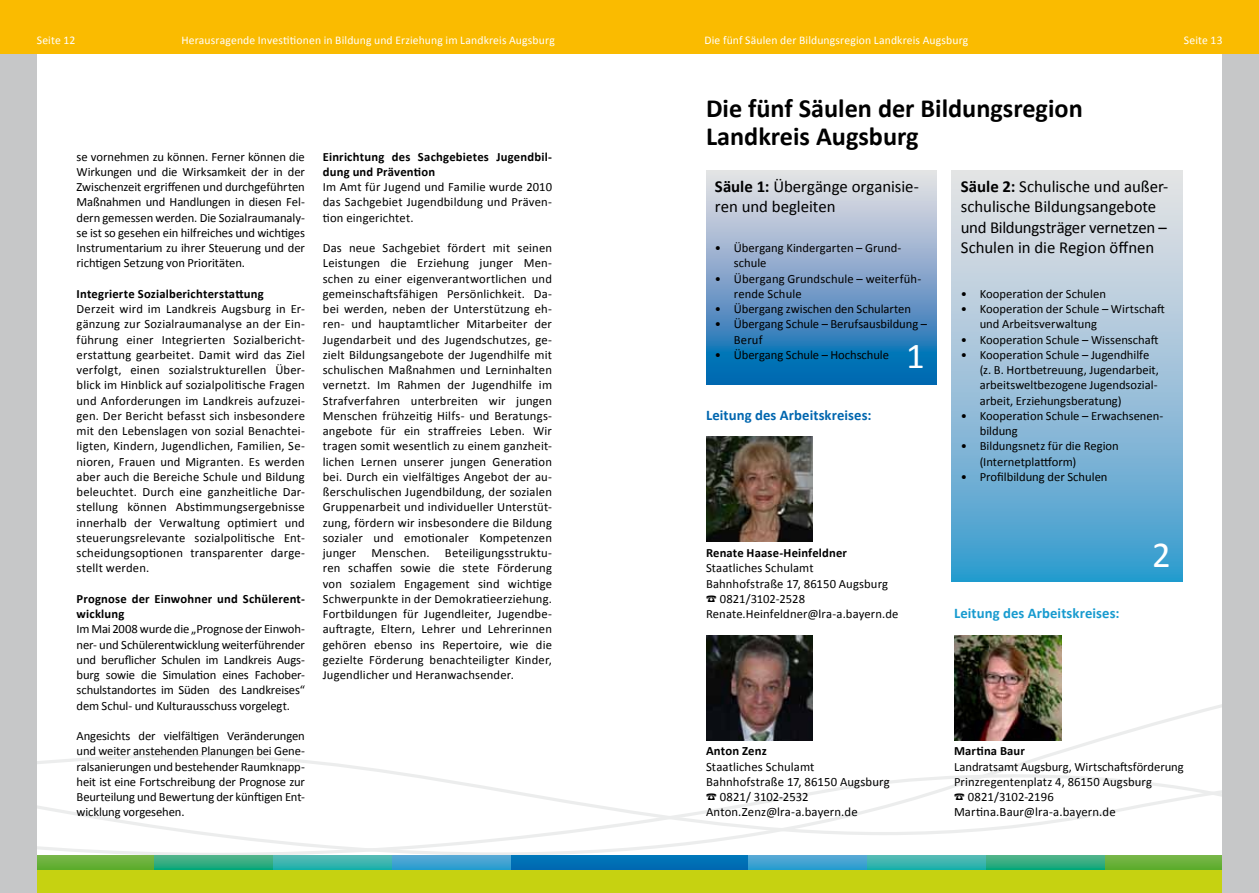
<style>
.page{position:relative;width:1259px;height:893px;background:#fff}
.page>*{position:absolute;margin:0;border:0;box-sizing:border-box;transform-origin:0 0}
.t1{font:36.75px "Calibri";color:#fff}
.t2{font:700 26.25px/28.3px "Calibri";color:#000}
.t3{font:16.8px/20.1px "Calibri";letter-spacing:-.005em;color:#000}
.t4{font:700 14.7px "Calibri";letter-spacing:.005em;color:#0066af}
.t5{font:700 14.7px "Calibri";letter-spacing:.005em;color:#189bcf}
.t6{font:12.75px/15.3px "Calibri";letter-spacing:.005em;color:#000}
.t7{font:700 12.75px "Calibri";color:#000}
.t8{font:12.6px/15.3px "Calibri";color:#000}
.t9{font:700 12.6px/15.3px "Calibri";letter-spacing:.015em;color:#000}
.t10{font:11.7px "Calibri";letter-spacing:.01em;color:#fff}
.s1{font-weight:700}
</style>
<div class="page">
<svg style="left:37px;top:643px;width:1185px;height:250px"></svg>
<div style="left:630px;top:869px;width:629px;height:24px;background:#c6d211"></div>
<div style="left:629px;top:856px;width:119px;height:13px;background:#0070b5"></div>
<svg style="left:748px;top:856px;width:119px;height:13px;background:#40a3d1"></svg>
<svg style="left:867px;top:856px;width:120px;height:13px;background:#3bb5af"></svg>
<svg style="left:987px;top:856px;width:119px;height:13px;background:#33ad81"></svg>
<svg style="left:1106px;top:856px;width:116px;height:13px;background:#6ab13a"></svg>
<div style="left:1222px;top:0;width:37px;height:893px;background:#c6c7c8"></div>
<div style="left:629px;top:0;width:630px;height:53px;background:#fabb00"></div>
<div style="left:0;top:869px;width:629px;height:24px;background:#c6d211"></div>
<div style="left:510px;top:856px;width:119px;height:13px;background:#0070b5"></div>
<svg style="left:391px;top:856px;width:119px;height:13px;background:#40a3d1"></svg>
<svg style="left:272px;top:856px;width:119px;height:13px;background:#3bb5af"></svg>
<svg style="left:153px;top:856px;width:119px;height:13px;background:#33ad81"></svg>
<svg style="left:37px;top:856px;width:116px;height:13px;background:#6ab13a"></svg>
<div style="left:0;top:0;width:37px;height:893px;background:#c6c7c8"></div>
<div style="left:0;top:0;width:630px;height:53px;background:#fabb00"></div>
<svg style="left:706px;top:171px;width:230px;height:214px;background:#78a3ca"></svg>
<svg style="left:952px;top:171px;width:230px;height:410px;background:#98c1d9"></svg>
<img style="left:706px;top:635px;width:106px;height:105px">
<img style="left:955px;top:636px;width:106px;height:104px">
<img style="left:706px;top:437px;width:106px;height:105px">
<svg style="left:706px;top:793px;width:10px;height:7px"></svg>
<svg style="left:954px;top:793px;width:10px;height:7px"></svg>
<p class="t10" style="left:37px;top:33px;width:40px">Seite 12</p>
<p class="t10" style="left:181px;top:33px;width:375px">Herausragende Investitionen in Bildung und Erziehung im Landkreis Augsburg</p>
<p class="t8" style="left:77px;top:149px;width:230px;text-align:justify">se vornehmen zu können. Ferner können die Wirkungen und die Wirksamkeit der in der Zwischenzeit ergriffenen und durchgeführten Maßnahmen und Handlungen in diesen Fel&shy;dern gemessen werden. Die Sozialraumanaly&shy;se ist so gesehen ein hilfreiches und wichtiges Instrumentarium zu ihrer Steuerung und der richtigen Setzung von Prioritäten.</p>
<p class="t9" style="left:77px;top:286px;width:189px">Integrierte Sozialberichterstattung</p>
<p class="t8" style="left:77px;top:301px;width:230px;text-align:justify">Derzeit wird im Landkreis Augsburg in Er&shy;gänzung zur Sozialraumanalyse an der Ein&shy;führung einer Integrierten Sozialbericht&shy;erstattung gearbeitet. Damit wird das Ziel verfolgt, einen sozialstrukturellen Über&shy;blick im Hinblick auf sozialpolitische Fragen und Anforderungen im Landkreis aufzuzei&shy;gen. Der Bericht befasst sich insbesondere mit den Lebenslagen von sozial Benachtei&shy;ligten, Kindern, Jugendlichen, Familien, Se&shy;nioren, Frauen und Migranten. Es werden aber auch die Bereiche Schule und Bildung beleuchtet. Durch eine ganzheitliche Dar&shy;stellung können Abstimmungsergebnisse innerhalb der Verwaltung optimiert und steuerungsrelevante sozialpolitische Ent&shy;scheidungsoptionen transparenter darge&shy;stellt werden.</p>
<p class="t9" style="left:77px;top:591px;width:230px">Prognose der Einwohner und Schülerent&shy;wicklung</p>
<p class="t8" style="left:77px;top:622px;width:230px;text-align:justify">Im Mai 2008 wurde die „Prognose der Einwoh&shy;ner- und Schülerentwicklung weiterführender und beruflicher Schulen im Landkreis Augs&shy;burg sowie die Simulation eines Fachober&shy;schulstandortes im Süden des Landkreises“ dem Schul- und Kulturausschuss vorgelegt.</p>
<p class="t8" style="left:77px;top:728px;width:230px;text-align:justify">Angesichts der vielfältigen Veränderungen und weiter anstehenden Planungen bei Gene&shy;ralsanierungen und bestehender Raumknapp&shy;heit ist eine Fortschreibung der Prognose zur Beurteilung und Bewertung der künftigen Ent&shy;wicklung vorgesehen.</p>
<p class="t9" style="left:323px;top:149px;width:231px">Einrichtung des Sachgebietes Jugendbil&shy;dung und Prävention</p>
<p class="t8" style="left:323px;top:179px;width:231px;text-align:justify">Im Amt für Jugend und Familie wurde 2010 das Sachgebiet Jugendbildung und Präven&shy;tion eingerichtet.</p>
<p class="t8" style="left:323px;top:240px;width:231px;text-align:justify">Das neue Sachgebiet fördert mit seinen Leistungen die Erziehung junger Men&shy;schen zu einer eigenverantwortlichen und gemeinschaftsfähigen Persönlichkeit. Da&shy;bei werden, neben der Unterstützung eh&shy;ren- und hauptamtlicher Mitarbeiter der Jugendarbeit und des Jugendschutzes, ge&shy;zielt Bildungsangebote der Jugendhilfe mit schulischen Maßnahmen und Lerninhalten vernetzt. Im Rahmen der Jugendhilfe im Strafverfahren unterbreiten wir jungen Menschen frühzeitig Hilfs- und Beratungs&shy;angebote für ein straffreies Leben. Wir tragen somit wesentlich zu einem ganzheit&shy;lichen Lernen unserer jungen Generation bei. Durch ein vielfältiges Angebot der au&shy;ßerschulischen Jugendbildung, der sozialen Gruppenarbeit und individueller Unterstüt&shy;zung, fördern wir insbesondere die Bildung sozialer und emotionaler Kompetenzen junger Menschen. Beteiligungsstruktu&shy;ren schaffen sowie die stete Förderung von sozialem Engagement sind wichtige Schwerpunkte in der Demokratieerziehung.<br>Fortbildungen für Jugendleiter, Jugendbe&shy;auftragte, Eltern, Lehrer und Lehrerinnen gehören ebenso ins Repertoire, wie die gezielte Förderung benachteiligter Kinder, Jugendlicher und Heranwachsender.</p>
<p class="t10" style="left:704px;top:33px;width:265px">Die fünf Säulen der Bildungsregion Landkreis Augsburg</p>
<p class="t10" style="left:1184px;top:33px;width:40px">Seite 13</p>
<h2 class="t2" style="left:706px;top:94px;width:378px">Die fünf Säulen der Bildungsregion -Landkreis Augsburg</h2>
<h3 class="t3" style="left:715px;top:177px;width:205px"><span class="s1">Säule 1:</span> Übergänge organisie&shy;ren und begleiten</h3>
<p class="t8" style="left:734px;top:240px;width:169px;text-indent:-19px">• Übergang Kindergarten – Grund&shy;schule</p>
<p class="t8" style="left:734px;top:271px;width:189px;text-indent:-19px">• Übergang Grundschule – weiterfüh&shy;rende Schule</p>
<p class="t8" style="left:715px;top:301px;width:198px">• Übergang zwischen den Schularten</p>
<p class="t8" style="left:734px;top:317px;width:195px;text-indent:-19px">• Übergang Schule – Berufsausbildung –<br>Beruf</p>
<p class="t8" style="left:715px;top:347px;width:176px">• Übergang Schule – Hochschule</p>
<h1 class="t1" style="left:906px;top:333px;width:20px">1</h1>
<p class="t4" style="left:706px;top:406px;width:167px">Leitung des Arbeitskreises:</p>
<p class="t9" style="left:706px;top:545px;width:142px">Renate Haase-Heinfeldner</p>
<p class="t8" style="left:706px;top:561px;width:109px">Staatliches Schulamt</p>
<p class="t8" style="left:706px;top:576px;width:184px">Bahnhofstraße 17, 86150 Augsburg</p>
<p class="t8" style="left:719px;top:591px;width:87px">0821/3102-2528</p>
<p class="t8" style="left:706px;top:606px;width:194px">Renate.Heinfeldner@lra-a.bayern.de</p>
<h3 class="t3" style="left:961px;top:177px;width:209px"><span class="s1">Säule 2:</span> Schulische und außer&shy;schulische Bildungsangebote und Bildungsträger vernetzen –<br>Schulen in die Region öffnen</h3>
<p class="t8" style="left:961px;top:286px;width:147px">• Kooperation der Schulen</p>
<p class="t8" style="left:979px;top:301px;width:187px;text-indent:-19px">• Kooperation der Schule – Wirtschaft und Arbeitsverwaltung</p>
<p class="t8" style="left:961px;top:332px;width:199px">• Kooperation Schule – Wissenschaft</p>
<p class="t8" style="left:979px;top:347px;width:181px;text-indent:-19px">• Kooperation Schule – Jugendhilfe (z. B. Hortbetreuung, Jugendarbeit, arbeitsweltbezogene Jugendsozial&shy;arbeit, Erziehungsberatung)</p>
<p class="t8" style="left:979px;top:408px;width:185px;text-indent:-19px">• Kooperation Schule – Erwachsenen&shy;bildung</p>
<p class="t8" style="left:979px;top:439px;width:141px;text-indent:-19px">• Bildungsnetz für die Region (Internetplattform)</p>
<p class="t8" style="left:961px;top:469px;width:148px">• Profilbildung der Schulen</p>
<p class="t5" style="left:954px;top:604px;width:167px">Leitung des Arbeitskreises:</p>
<h1 class="t1" style="left:1152px;top:531px;width:20px">2</h1>
<p class="t7" style="left:706px;top:743px;width:62px">Anton Zenz</p>
<p class="t6" style="left:706px;top:759px;width:110px">Staatliches Schulamt</p>
<p class="t6" style="left:706px;top:774px;width:185px">Bahnhofstraße 17, 86150 Augsburg</p>
<p class="t6" style="left:720px;top:789px;width:90px">0821/ 3102-2532</p>
<p class="t6" style="left:706px;top:805px;width:153px">Anton.Zenz@lra-a.bayern.de</p>
<p class="t9" style="left:954px;top:744px;width:72px">Martina Baur</p>
<p class="t8" style="left:954px;top:759px;width:231px">Landratsamt Augsburg, Wirtschaftsförderung<br>Prinzregentenplatz 4, 86150 Augsburg</p>
<p class="t6" style="left:954px;top:789px;width:163px;text-indent:14px">0821/3102-2196<br>Martina.Baur@lra-a.bayern.de</p>
</div>
